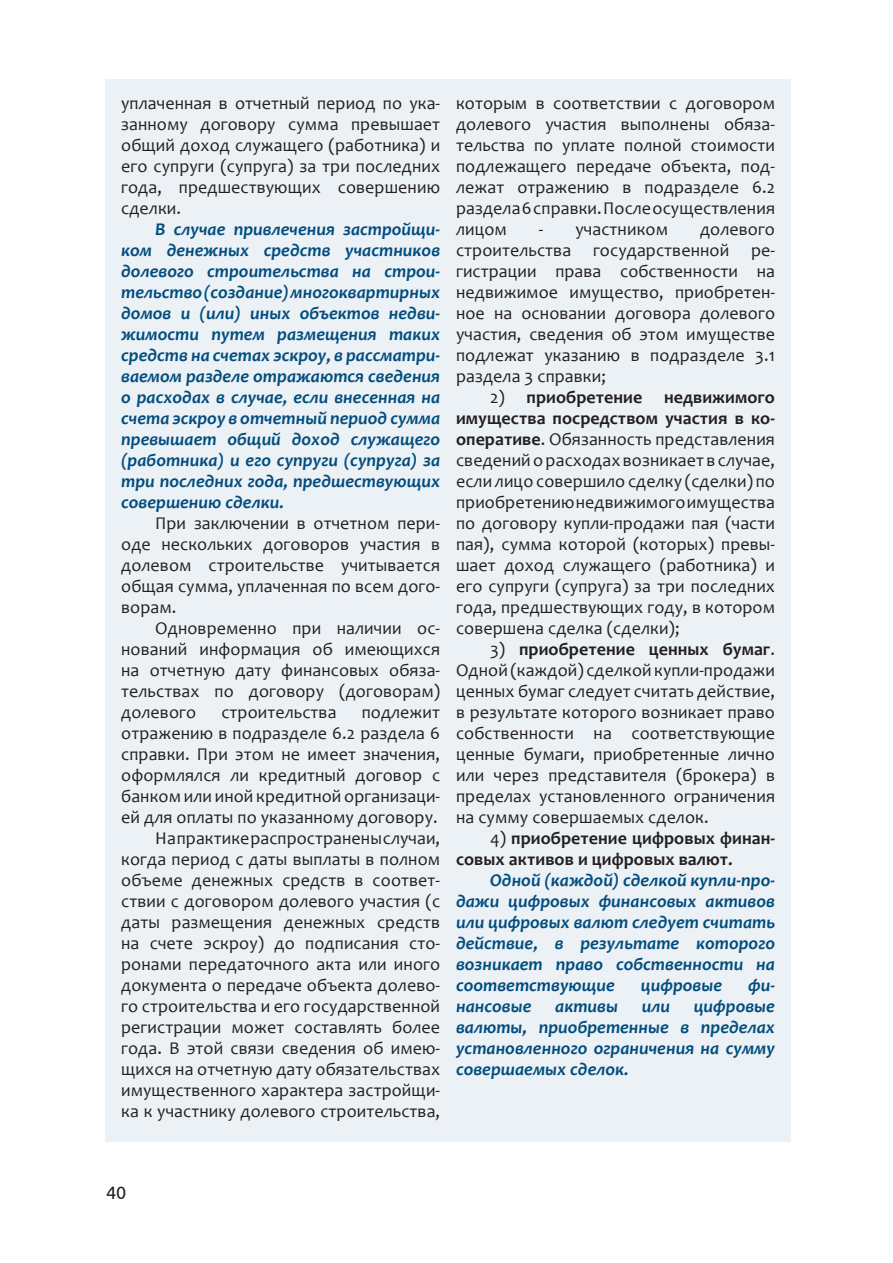
<style>
.page{position:relative;width:893px;height:1263px;background:#fff}
.page>*{position:absolute;margin:0;border:0;box-sizing:border-box;transform-origin:0 0}
.t1{font:18px/21px "Candara";letter-spacing:.005em;color:#231f20;text-align:justify}
.t2{font:italic 700 18px/21px "Candara";letter-spacing:.005em;color:#024d7e;text-align:justify}
.t3{font:700 18px/21px "Candara";letter-spacing:.005em;color:#231f20}
.t4{font:18px "Ubuntu";color:#231f20}
.s1{font-weight:700}
.s2{font-weight:400}
.s3{font-style:italic}
</style>
<div class="page">
<div style="left:105px;top:80px;width:686px;height:1062px;background:#ecf1f6"></div>
<p class="t1" style="left:121px;top:92px;width:320px">уплаченная в отчетный период по ука&shy;занному договору сумма превышает общий доход служащего (работника) и его супруги (супруга) за три последних года, предшествующих совершению сделки.</p>
<p class="t2" style="left:121px;top:218px;width:320px;text-indent:34px">В случае привлечения застройщи&shy;ком денежных средств участников долевого строительства на строи&shy;тельство (создание) многоквартирных домов и (или) иных объектов недви&shy;жимости путем размещения таких средств на счетах эскроу, в рассматри&shy;ваемом разделе отражаются сведения о расходах в случае, если внесенная на счета эскроу в отчетный период сумма превышает общий доход служащего (работника) и его супруги (супруга) за три последних года, предшествующих совершению сделки.</p>
<p class="t1" style="left:121px;top:512px;width:320px;text-indent:34px">При заключении в отчетном пери&shy;оде нескольких договоров участия в долевом строительстве учитывается общая сумма, уплаченная по всем дого&shy;ворам.</p>
<p class="t1" style="left:121px;top:617px;width:320px;text-indent:34px">Одновременно при наличии ос&shy;нований информация об имеющихся на отчетную дату финансовых обяза&shy;тельствах по договору (договорам) долевого</p>
<p class="t1" style="left:121px;top:701px;width:320px;text-indent:240px">подлежит отражению в подразделе 6.2 раздела 6 справки. При этом не имеет значения, оформлялся ли кредитный договор с банком или иной кредитной организаци&shy;ей для оплаты по указанному договору.</p>
<p class="t1" style="left:121px;top:827px;width:320px;text-indent:34px">На практике распространены случаи, когда период с даты выплаты в полном объеме денежных средств в соответ&shy;ствии с договором долевого участия (с даты размещения денежных средств на счете эскроу) до подписания сто&shy;ронами передаточного акта или иного документа о передаче объекта долево&shy;го строительства и его государственной регистрации может составлять более года. В этой связи сведения об имею&shy;щихся на отчетную дату обязательствах имущественного характера застройщи&shy;ка к участнику долевого строительства,</p>
<p class="t1" style="left:221px;top:701px;width:117px">строительства</p>
<p class="t1" style="left:456px;top:92px;width:320px">которым в соответствии с договором долевого участия выполнены обяза&shy;тельства по уплате полной стоимости подлежащего передаче объекта, под&shy;лежат отражению в подразделе 6.2 раздела 6 справки. После осуществления лицом</p>
<p class="t1" style="left:456px;top:219px;width:320px;text-indent:244px">долевого строительства государственной ре&shy;гистрации права собственности на недвижимое имущество, приобретен&shy;ное на основании договора долевого участия, сведения об этом имуществе подлежат указанию в подразделе 3.1 раздела 3 справки;</p>
<p class="t1" style="left:456px;top:386px;width:320px;text-indent:34px">2) <span class="s1">приобретение недвижимого имущества посредством участия в ко&shy;оперативе</span>. Обязанность представления сведений о расходах возникает в случае, если лицо совершило сделку (сделки) по приобретению недвижимого имущества по договору купли-продажи пая (части пая), сумма которой (которых) превы&shy;шает доход служащего (работника) и его супруги (супруга) за три последних года, предшествующих году, в котором совершена сделка (сделки);</p>
<p class="t1" style="left:456px;top:638px;width:320px;text-indent:34px">3) <span class="s1">приобретение ценных бумаг</span>.<br>Одной (каждой) сделкой купли-продажи ценных бумаг следует считать действие, в результате которого возникает право собственности на соответствующие ценные бумаги, приобретенные лично или через представителя (брокера) в пределах установленного ограничения на сумму совершаемых сделок.</p>
<p class="t3" style="left:456px;top:827px;width:320px;text-indent:34px"><span class="s2">4)</span> приобретение цифровых финан&shy;совых активов и цифровых валют<span class="s3">.</span></p>
<p class="t2" style="left:456px;top:869px;width:320px;text-indent:34px">Одной (каждой) сделкой купли-про&shy;дажи цифровых финансовых активов или цифровых валют следует считать действие, в результате которого возникает право собственности на соответствующие</p>
<p class="t1" style="left:539px;top:219px;width:131px">- участником</p>
<p class="t2" style="left:641px;top:974px;width:83px">цифровые</p>
<p class="t2" style="left:748px;top:974px;width:28px">фи-</p>
<p class="t2" style="left:456px;top:995px;width:320px;text-indent:238px">цифровые валюты, приобретенные в пределах установленного ограничения на сумму совершаемых сделок.</p>
<p class="t2" style="left:456px;top:995px;width:77px">нансовые</p>
<p class="t2" style="left:555px;top:995px;width:64px">активы</p>
<p class="t2" style="left:642px;top:995px;width:30px">или</p>
<p class="t4" style="left:106px;top:1181px;width:22px">40</p>
</div>
